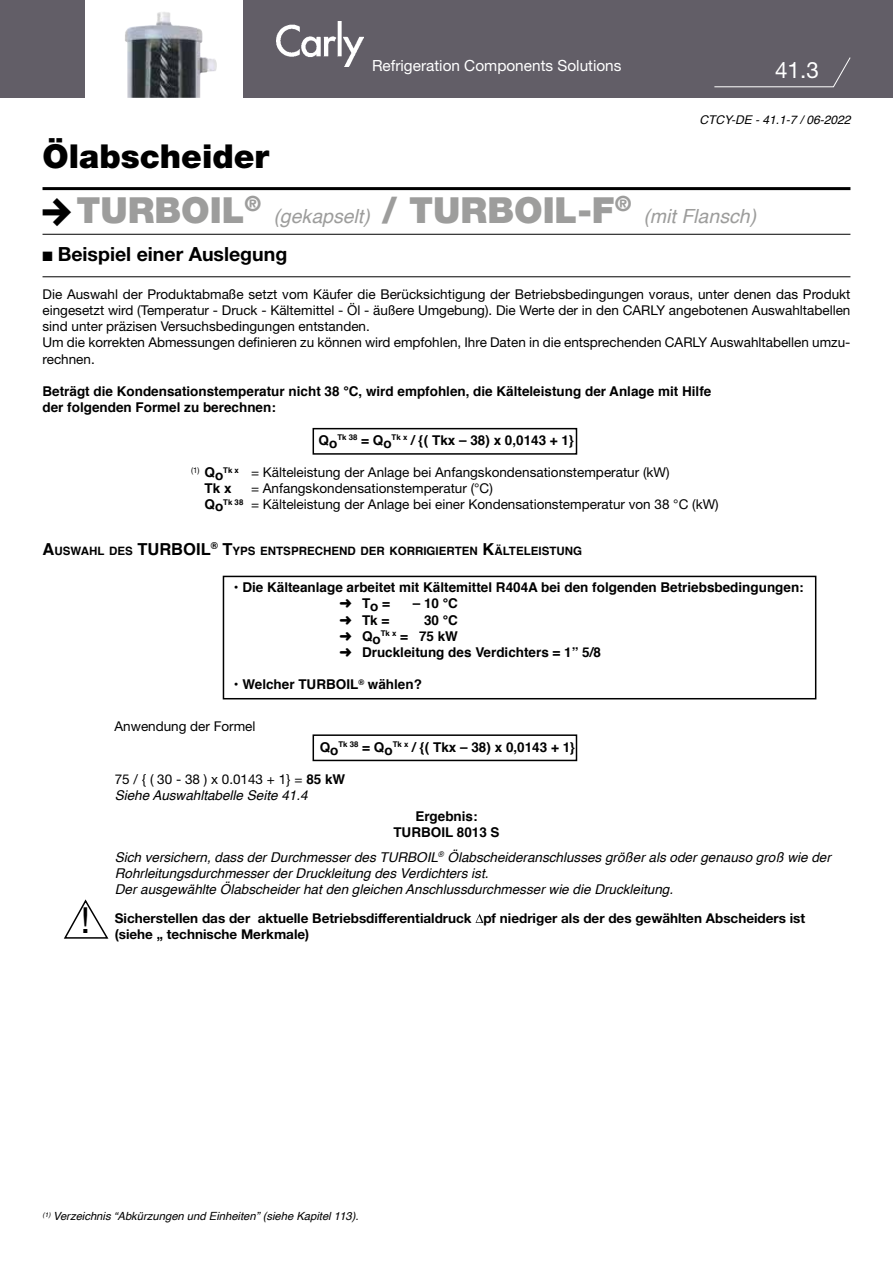
<style>
.page{position:relative;width:893px;height:1263px;background:#fff}
.page>*{position:absolute;margin:0;border:0;box-sizing:border-box;transform-origin:0 0}
.t1{font:900 36px "Helvetica Neue LT Pro";color:#9d9d9c}
.t2{font:36px "Helvetica Neue LT Pro";color:#000}
.t3{font:900 33px "Helvetica Neue LT Pro";color:#000}
.t4{font:22.5px "Helvetica Neue LT Pro";color:#fff}
.t5{font:italic 19.5px "Helvetica";color:#9d9d9c}
.t6{font:700 19.5px "Helvetica Neue LT Pro";color:#000}
.t7{font:15.3px "Helvetica Neue LT Pro";color:#fff}
.t8{font:13.5px/16.2px "Helvetica Neue LT Pro";color:#000}
.t9{font:700 13.5px/16.2px "Helvetica";color:#000}
.t10{font:italic 13.5px/16.2px "Helvetica";color:#000}
.t11{font:700 13.5px/16.2px "Helvetica Neue LT Pro";color:#000}
.t12{font:italic 12px "Helvetica";color:#000}
.t13{font:700 11.55px "Helvetica";color:#000}
.t14{font:italic 11.25px "Helvetica";color:#000}
.t15{font:700 7.8px "Helvetica";color:#000}
.t16{font:7.8px "Helvetica Neue LT Pro";color:#000}
.s1{font-family:"Helvetica Neue LT Pro";font-weight:900;font-style:normal;font-size:36px}
.s2{font-size:13.5px}
.s3{font-family:"Helvetica";font-weight:700;font-size:13.5px}
.s4{font-family:"Helvetica";font-weight:700}
.s5{font-size:16.5px}
</style>
<div class="page">
<div style="left:0;top:0;width:893px;height:98px;background:#625e67"></div>
<hr style="left:43px;top:187px;width:807px;height:3px;background:#000">
<hr style="left:43px;top:234px;width:807px;height:1px;background:#000">
<hr style="left:43px;top:276px;width:807px;height:1px;background:#000">
<div style="left:85px;top:0;width:157px;height:100px;background:#fff"></div>
<img style="left:276px;top:21px;width:88px;height:45px">
<svg style="left:714px;top:57px;width:137px;height:31px"></svg>
<img style="left:125px;top:12px;width:92px;height:86px">
<div style="left:223px;top:576px;width:593px;height:123px;border:2px solid #000"></div>
<svg style="left:475px;top:914px;width:8px;height:9px"></svg>
<div style="left:313px;top:428px;width:264px;height:27px;border:2px solid #000"></div>
<div style="left:313px;top:734px;width:264px;height:27px;border:2px solid #000"></div>
<svg style="left:64px;top:899px;width:45px;height:40px"></svg>
<p class="t7" style="left:372px;top:56px;width:251px">Refrigeration Components Solutions</p>
<h3 class="t4" style="left:775px;top:56px;width:45px">41.3</h3>
<h2 class="t3" style="left:43px;top:137px;width:228px">Ölabscheider</h2>
<h1 class="t1" style="left:77px;top:188px;width:186px">TURBOIL<sup>®</sup></h1>
<h3 class="t5" style="left:273px;top:201px;width:360px">(gekapselt) <span class="s1">/ TURBOIL-F</span><sup>®</sup></h3>
<p class="t12" style="left:699px;top:110px;width:152px">CTCY-DE - 41.1-7 / 06-2022</p>
<h3 class="t5" style="left:643px;top:201px;width:114px">(mit Flansch)</h3>
<h3 class="t6" style="left:43px;top:241px;width:246px">■ Beispiel einer Auslegung</h3>
<p class="t8" style="left:43px;top:286px;width:809px">Die Auswahl der Produktabmaße setzt vom Käufer die Berücksichtigung der Betriebsbedingungen voraus, unter denen das Produkt eingesetzt wird (Temperatur - Druck - Kältemittel - Öl - äußere Umgebung). Die Werte der in den CARLY angebotenen Auswahltabellen sind unter präzisen Versuchsbedingungen entstanden.<br>Um die korrekten Abmessungen definieren zu können wird empfohlen, Ihre Daten in die entsprechenden CARLY Auswahltabellen umzu&shy;rechnen.</p>
<p class="t9" style="left:43px;top:383px;width:670px">Beträgt die Kondensationstemperatur nicht 38 °C, wird empfohlen, die Kälteleistung der Anlage mit Hilfe der folgenden Formel zu berechnen:</p>
<p class="t9" style="left:319px;top:433px;width:20px">Qo</p>
<p class="t15" style="left:337px;top:431px;width:56px">Tk 38 <span class="s2">= Qo</span></p>
<p class="t9" style="left:392px;top:432px;width:184px"><sup>Tk</sup> <sup>x</sup> / {( Tkx – 38) x 0,0143 + 1}</p>
<p class="t16" style="left:191px;top:465px;width:34px">(1) <span class="s3">Qo</span></p>
<p class="t8" style="left:223px;top:464px;width:448px"><sup>Tk</sup> <sup>x</sup> = Kälteleistung der Anlage bei Anfangskondensationstemperatur (kW)</p>
<p class="t9" style="left:205px;top:480px;width:29px">Tk x</p>
<p class="t8" style="left:205px;top:480px;width:516px;text-indent:46px">= Anfangskondensationstemperatur (°C)<br><span class="s4">Qo</span><sup>Tk</sup> <sup>38</sup> = Kälteleistung der Anlage bei einer Kondensationstemperatur von 38 °C (kW)</p>
<p class="t13" style="left:43px;top:541px;width:364px"><span class="s5">A</span>USWAHL DES <span class="s5">TURBOIL</span><sup>®</sup> <span class="s5">T</span>YPS ENTSPRECHEND DER KORRI</p>
<p class="t13" style="left:427px;top:541px;width:157px">GIERTEN <span class="s5">K</span>ÄLTELEISTUNG</p>
<p class="t9" style="left:340px;top:579px;width:466px;text-indent:-106px">• Die Kälteanlage arbeitet mit Kältemittel R404A bei den folgenden Betriebsbedingungen: ➜ To =</p>
<p class="t9" style="left:413px;top:596px;width:47px">– 10 °C</p>
<h1 class="t2" style="left:81px;top:897px;width:11px">!</h1>
<p class="t9" style="left:340px;top:612px;width:51px">➜ Tk =</p>
<p class="t9" style="left:424px;top:612px;width:35px">30 °C</p>
<p class="t9" style="left:340px;top:630px;width:43px">➜ Qo</p>
<p class="t9" style="left:340px;top:628px;width:263px;text-indent:41px"><sup>Tk</sup> <sup>x</sup> = 75 kW<br>➜ Druckleitung des Verdichters = 1” 5/8</p>
<p class="t9" style="left:234px;top:677px;width:190px">• Welcher TURBOIL<sup>®</sup> wählen?</p>
<p class="t8" style="left:115px;top:718px;width:143px">Anwendung der Formel</p>
<p class="t9" style="left:320px;top:740px;width:20px">Qo</p>
<p class="t15" style="left:338px;top:738px;width:56px">Tk 38 <span class="s2">= Qo</span></p>
<p class="t9" style="left:393px;top:739px;width:184px"><sup>Tk</sup> <sup>x</sup> / {( Tkx – 38) x 0,0143 + 1}</p>
<p class="t8" style="left:115px;top:771px;width:232px">75 / { ( 30 - 38 ) x 0.0143 + 1} = <span class="s4">85 kW</span></p>
<p class="t10" style="left:115px;top:788px;width:194px">Siehe Auswahltabelle Seite 41.4</p>
<p class="t9" style="left:393px;top:808px;width:108px;text-align:center">Ergebnis:<br>TURBOIL 8013 S</p>
<p class="t10" style="left:115px;top:849px;width:718px">Sich versichern, dass der Durchmesser des TURBOIL<sup>®</sup> Ölabscheideranschlusses größer als oder genauso groß wie der<br>Rohrleitungsdurchmesser der Druckleitung des Verdichters ist.<br>Der ausgewählte Ölabscheider hat den gleichen Anschlussdurchmesser wie die Druckleitung.</p>
<p class="t11" style="left:115px;top:910px;width:692px">Sicherstellen das der aktuelle Betriebsdifferentialdruck pf niedriger als der des gewählten Abscheiders ist (siehe „ technische Merkmale)</p>
<p class="t14" style="left:43px;top:1207px;width:318px"><sup>(1)</sup> Verzeichnis “Abkürzungen und Einheiten” (siehe Kapitel 113).</p>
</div>
